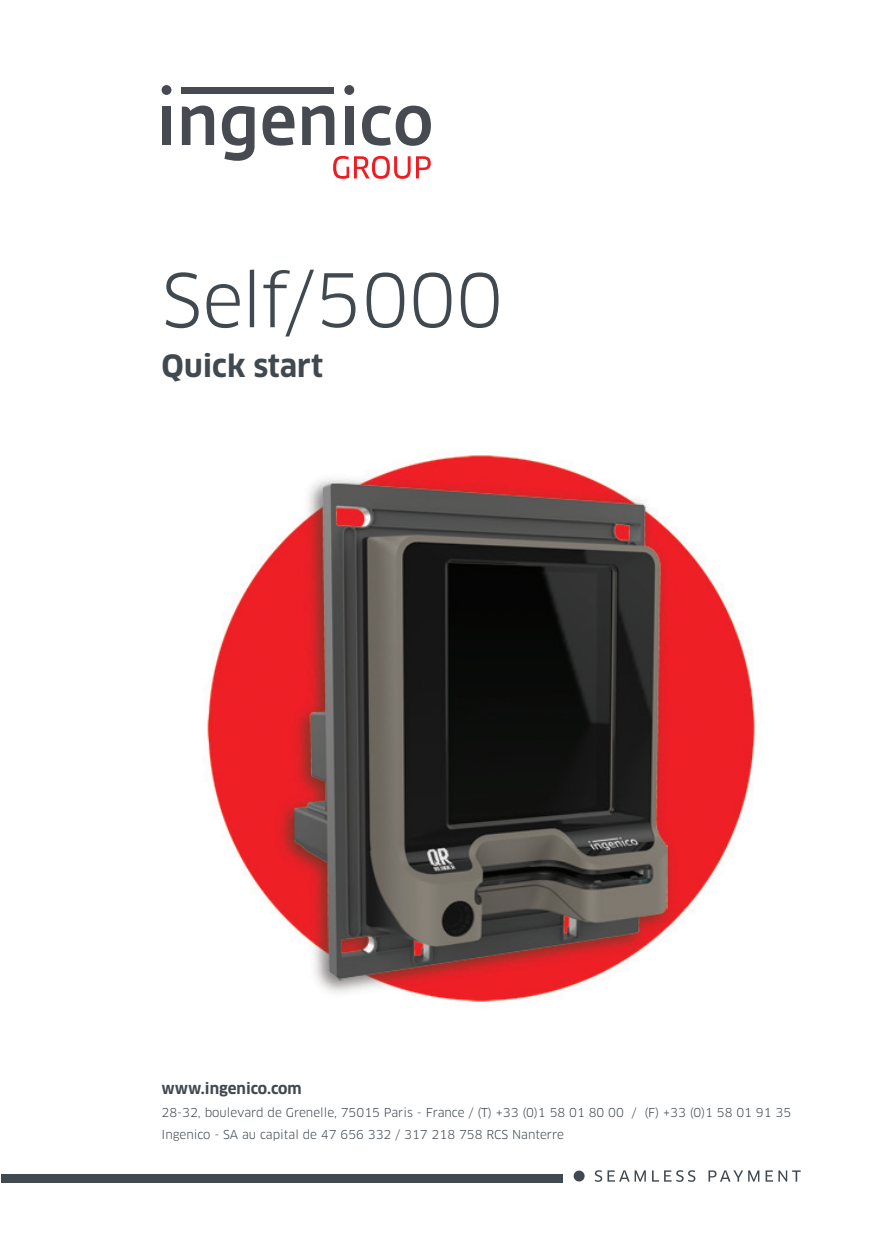
<style>
.page{position:relative;width:893px;height:1259px;background:#fff}
.page>*{position:absolute;margin:0;border:0;box-sizing:border-box;transform-origin:0 0}
.t1{font:72px "Clan Pro";color:#414950}
.t2{font:700 30px "Clan Pro";color:#414950}
.t3{font:700 15px "Clan Pro";color:#414950}
.t4{font:12px/21.3px "Clan Pro";color:#414950}
</style>
<div class="page">
<div style="left:1px;top:1174px;width:562px;height:8px;background:#414950"></div>
<svg style="left:595px;top:1170px;width:51px;height:11px"></svg>
<svg style="left:652px;top:1170px;width:43px;height:11px"></svg>
<svg style="left:708px;top:1170px;width:51px;height:11px"></svg>
<svg style="left:766px;top:1170px;width:35px;height:11px"></svg>
<div style="left:574px;top:1170px;width:11px;height:11px;background:#414950;border-radius:50%"></div>
<div style="left:162px;top:107px;width:9px;height:38px;background:#474a50"></div>
<div style="left:182px;top:86px;width:152px;height:7px;background:#474a50"></div>
<svg style="left:222px;top:106px;width:33px;height:55px"></svg>
<svg style="left:263px;top:106px;width:31px;height:40px"></svg>
<div style="left:345px;top:107px;width:9px;height:38px;background:#474a50"></div>
<svg style="left:362px;top:106px;width:69px;height:40px"></svg>
<div style="left:162px;top:85px;width:9px;height:10px;background:#474a50;border-radius:50%"></div>
<div style="left:344px;top:85px;width:10px;height:10px;background:#474a50;border-radius:50%"></div>
<svg style="left:182px;top:106px;width:32px;height:39px"></svg>
<svg style="left:302px;top:106px;width:32px;height:39px"></svg>
<svg style="left:333px;top:156px;width:98px;height:23px"></svg>
<img style="left:207px;top:455px;width:548px;height:547px">
<p class="t1" style="left:162px;top:258px;width:343px">Self/5000</p>
<p class="t2" style="left:162px;top:349px;width:163px">Quick start</p>
<p class="t3" style="left:162px;top:1080px;width:142px">www.ingenico.com</p>
<p class="t4" style="left:162px;top:1102px;width:631px">28-32, boulevard de Grenelle, 75015 Paris - France / (T) +33 (0)1 58 01 80 00 / (F) +33 (0)1 58 01 91 35<br>Ingenico - SA au capital de 47 656 332 / 317 218 758 RCS Nanterre</p>
</div>
